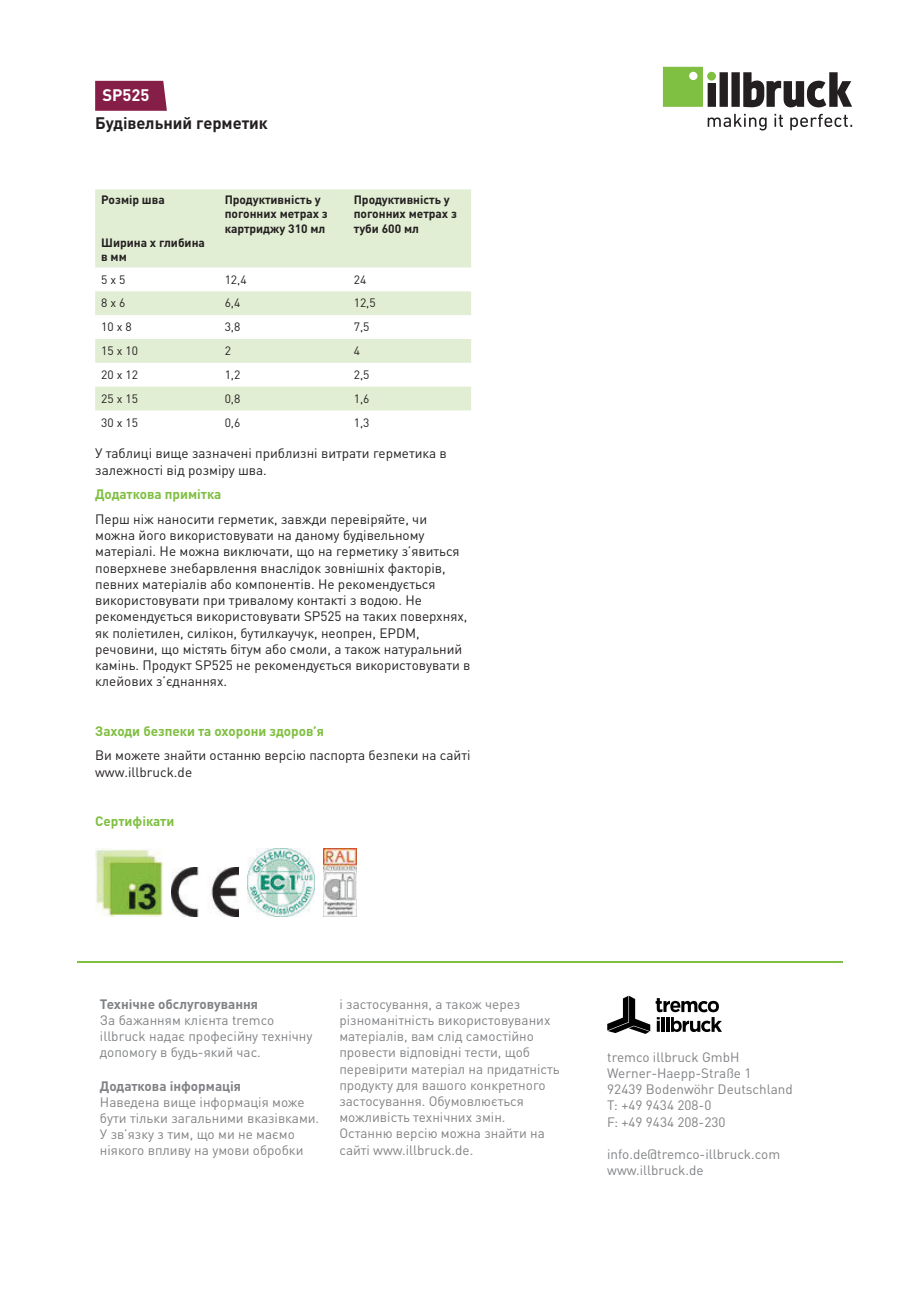
<style>
.page{position:relative;width:919px;height:1289px;background:#fff}
.page>*{position:absolute;margin:0;border:0;box-sizing:border-box;transform-origin:0 0}
.t1{font:700 16.5px "DIN Pro";color:#231f20}
.t2{font:700 16.5px "DIN Pro";color:#fff}
.t3{font:13.5px/16.2px "DIN Pro";color:#231f20}
.t4{font:13.5px/16.2px "DIN Pro";color:#808285}
.t5{font:700 13.5px "DIN Pro";color:#7fbf41}
.t6{font:700 13.5px "DIN Pro";color:#808285}
.t7{font:700 12px/14.4px "DIN Pro";color:#231f20}
.t8{font:12px "DIN Pro";color:#231f20}
</style>
<div class="page">
<svg style="left:607px;top:995px;width:115px;height:38px"></svg>
<hr style="left:76px;top:961px;width:766px;height:1px;background:#7fbf41">
<svg style="left:663px;top:67px;width:189px;height:40px"></svg>
<svg style="left:707px;top:114px;width:59px;height:16px"></svg>
<svg style="left:774px;top:114px;width:9px;height:13px"></svg>
<svg style="left:790px;top:114px;width:62px;height:16px"></svg>
<svg style="left:95px;top:81px;width:72px;height:30px;background:#8a264d"></svg>
<svg style="left:95px;top:189px;width:376px;height:221px;fill:#e2eed4"></svg>
<img style="left:95px;top:848px;width:67px;height:68px">
<img style="left:171px;top:867px;width:67px;height:49px">
<img style="left:247px;top:848px;width:67px;height:68px">
<img style="left:323px;top:848px;width:33px;height:68px">
<p class="t2" style="left:102px;top:81px;width:48px">SP525</p>
<p class="t1" style="left:95px;top:110px;width:174px">Будівельний герметик</p>
<p class="t7" style="left:101px;top:191px;width:65px">Розмір шва</p>
<p class="t7" style="left:101px;top:234px;width:105px">Ширина х глибина в мм</p>
<p class="t7" style="left:225px;top:191px;width:105px">Продуктивність у погонних метрах з картриджу 310 мл</p>
<p class="t7" style="left:354px;top:191px;width:105px">Продуктивність у погонних метрах з туби 600 мл</p>
<p class="t8" style="left:101px;top:270px;width:26px">5 x 5</p>
<p class="t8" style="left:225px;top:270px;width:23px">12,4</p>
<p class="t8" style="left:354px;top:270px;width:14px">24</p>
<p class="t8" style="left:101px;top:294px;width:26px">8 x 6</p>
<p class="t8" style="left:225px;top:294px;width:17px">6,4</p>
<p class="t8" style="left:354px;top:294px;width:23px">12,5</p>
<p class="t8" style="left:101px;top:317px;width:32px">10 x 8</p>
<p class="t8" style="left:225px;top:317px;width:17px">3,8</p>
<p class="t8" style="left:354px;top:317px;width:17px">7,5</p>
<p class="t8" style="left:101px;top:341px;width:38px">15 x 10</p>
<p class="t8" style="left:225px;top:341px;width:8px">2</p>
<p class="t8" style="left:354px;top:341px;width:8px">4</p>
<p class="t8" style="left:101px;top:365px;width:38px">20 x 12</p>
<p class="t8" style="left:225px;top:365px;width:17px">1,2</p>
<p class="t8" style="left:354px;top:365px;width:17px">2,5</p>
<p class="t8" style="left:101px;top:389px;width:38px">25 x 15</p>
<p class="t8" style="left:225px;top:389px;width:17px">0,8</p>
<p class="t8" style="left:354px;top:389px;width:17px">1,6</p>
<p class="t8" style="left:101px;top:413px;width:38px">30 x 15</p>
<p class="t8" style="left:225px;top:413px;width:17px">0,6</p>
<p class="t8" style="left:354px;top:413px;width:17px">1,3</p>
<p class="t3" style="left:95px;top:444px;width:353px">У таблиці вище зазначені приблизні витрати герметика в залежності від розміру шва.</p>
<p class="t5" style="left:95px;top:483px;width:128px">Додаткова примітка</p>
<p class="t3" style="left:95px;top:510px;width:377px">Перш ніж наносити герметик, завжди перевіряйте, чи можна його використовувати на даному будівельному матеріалі. Не можна виключати, що на герметику з’явиться поверхневе знебарвлення внаслідок зовнішніх факторів, певних матеріалів або компонентів. Не рекомендується використовувати при тривалому контакті з водою. Не рекомендується використовувати SP525 на таких поверхнях, як поліетилен, силікон, бутилкаучук, неопрен, EPDM, речовини, що містять бітум або смоли, а також натуральний камінь. Продукт SP525 не рекомендується використовувати в клейових з’єднаннях.</p>
<p class="t5" style="left:95px;top:719px;width:230px">Заходи безпеки та охорони здоров’я</p>
<p class="t3" style="left:95px;top:746px;width:377px">Ви можете знайти останню версію паспорта безпеки на сайті www.illbruck.de</p>
<p class="t5" style="left:95px;top:809px;width:81px">Сертифікати</p>
<p class="t6" style="left:100px;top:992px;width:160px">Технічне обслуговування</p>
<p class="t4" style="left:100px;top:1010px;width:214px">За бажанням клієнта tremco illbruck надає професійну технічну допомогу в будь-який час.</p>
<p class="t6" style="left:100px;top:1074px;width:143px">Додаткова інформація</p>
<p class="t4" style="left:100px;top:1092px;width:221px">Наведена вище інформація може бути тільки загальними вказівками.<br>У зв’язку з тим, що ми не маємо ніякого впливу на умови обробки</p>
<p class="t4" style="left:339px;top:994px;width:222px">і застосування, а також через різноманітність використовуваних матеріалів, вам слід самостійно провести відповідні тести, щоб перевірити матеріал на придатність продукту для вашого конкретного застосування. Обумовлюється можливість технічних змін.<br>Останню версію можна знайти на сайті www.illbruck.de.</p>
<p class="t4" style="left:607px;top:1047px;width:187px">tremco illbruck GmbH<br>Werner-Haepp-Straße 1<br>92439 Bodenwöhr Deutschland<br>T: +49 9434 208-0<br>F: +49 9434 208-230</p>
<p class="t4" style="left:607px;top:1144px;width:174px">info.de@tremco-illbruck.com www.illbruck.de</p>
</div>
